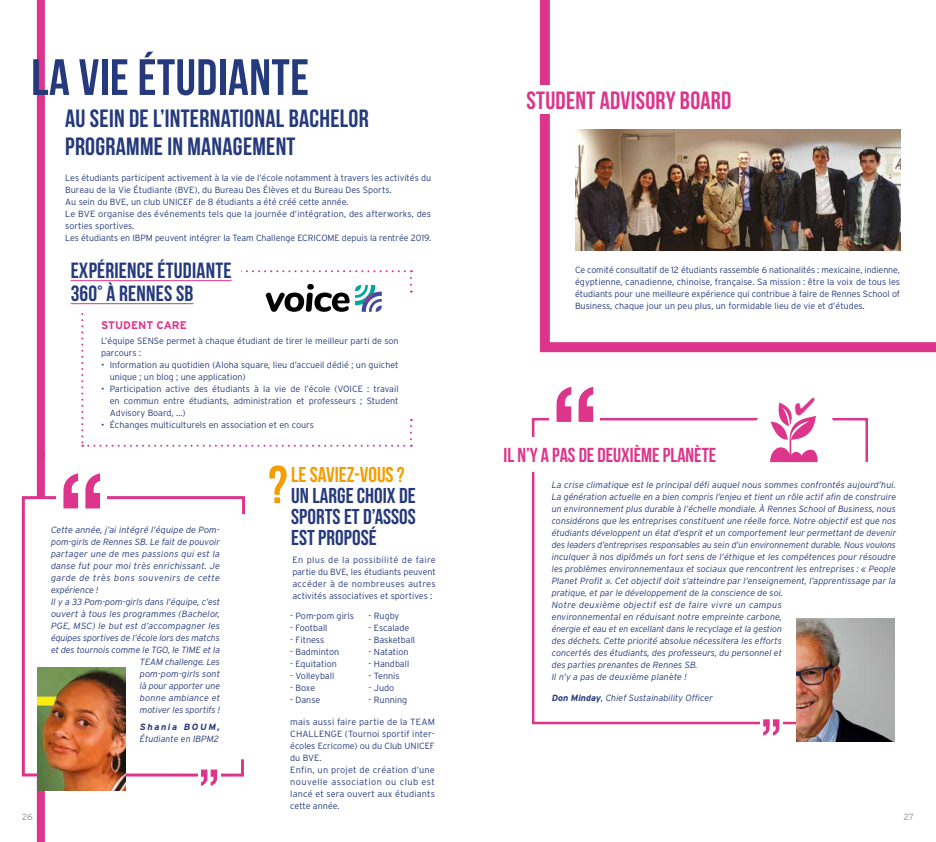
<style>
.page{position:relative;width:936px;height:842px;background:#fff}
.page>*{position:absolute;margin:0;border:0;box-sizing:border-box;transform-origin:0 0}
.t1{font:700 53.1px "Bebas Neue";color:#f59c00}
.t2{font:700 51px "Bebas Neue";letter-spacing:.01em;color:#253a7c}
.t3{font:700 25px/28px "Bebas Neue";letter-spacing:.01em;color:#253a7c}
.t4{font:700 25px "Bebas Neue";letter-spacing:.01em;color:#dc358b}
.t5{font:700 22px/23px "Bebas Neue";letter-spacing:.01em;color:#253a7c}
.t6{font:21.5px/21px "Bebas Neue";color:#253a7c;text-align:justify}
.t7{font:700 21.5px "Bebas Neue";color:#f59c00}
.t8{font:700 20.2px "Bebas Neue";color:#dc358b}
.t9{font:700 11px "Interstate";color:#dc358b}
.t10{font:300 9px/12px "Interstate";color:#253a7c}
.t11{font:italic 300 9px/12px "Interstate";color:#253a7c}
.t12{font:italic 300 9px "Interstate";letter-spacing:.02em;color:#253a7c}
.t13{font:italic 300 9px "Interstate";letter-spacing:.04em;color:#253a7c}
.t14{font:italic 700 9px "Interstate";letter-spacing:.17em;color:#253a7c}
.t15{font:9px "Interstate";color:#acacac}
.s1{font-weight:700}
</style>
<div class="page">
<svg style="left:539px;top:0;width:396px;height:353px"></svg>
<div style="left:37px;top:0;width:8px;height:842px;background:#dc358b"></div>
<hr style="left:71px;top:280px;width:160px;height:1px;background:#dc358b">
<hr style="left:71px;top:303px;width:122px;height:1px;background:#dc358b">
<svg style="left:81px;top:270px;width:331px;height:177px"></svg>
<div style="left:575px;top:266px;width:325px;height:53px;background:#fff"></div>
<img style="left:575px;top:129px;width:325px;height:121px">
<div style="left:526px;top:86px;width:227px;height:28px;background:#fff"></div>
<svg style="left:531px;top:418px;width:337px;height:307px"></svg>
<img style="left:796px;top:618px;width:98px;height:123px">
<div style="left:503px;top:437px;width:244px;height:35px;background:#fff"></div>
<div style="left:550px;top:382px;width:50px;height:45px;background:#fff"></div>
<svg style="left:556px;top:387px;width:15px;height:35px"></svg>
<svg style="left:578px;top:387px;width:15px;height:35px"></svg>
<div style="left:760px;top:718px;width:22px;height:20px;background:#fff"></div>
<svg style="left:763px;top:719px;width:16px;height:17px"></svg>
<div style="left:754px;top:394px;width:81px;height:81px;background:#fff;border-radius:50%"></div>
<svg style="left:21px;top:495px;width:225px;height:283px"></svg>
<div style="left:57px;top:469px;width:50px;height:44px;background:#fff"></div>
<svg style="left:63px;top:473px;width:15px;height:35px"></svg>
<svg style="left:85px;top:473px;width:15px;height:35px"></svg>
<div style="left:198px;top:768px;width:22px;height:21px;background:#fff"></div>
<svg style="left:201px;top:769px;width:16px;height:17px"></svg>
<img style="left:38px;top:668px;width:88px;height:123px">
<svg style="left:770px;top:402px;width:47px;height:60px"></svg>
<h2 class="t2" style="left:31px;top:49px;width:279px">LA VIE ÉTUDIANTE</h2>
<h3 class="t3" style="left:65px;top:104px;width:305px">AU SEIN DE L’INTERNATIONAL BACHELOR<br>PROGRAMME IN MANAGEMENT</h3>
<p class="t10" style="left:65px;top:172px;width:367px">Les étudiants participent activement à la vie de l’école notamment à travers les activités du Bureau de la Vie Étudiante (BVE), du Bureau Des Élèves et du Bureau Des Sports.<br>Au sein du BVE, un club UNICEF de 8 étudiants a été créé cette année.<br>Le BVE organise des événements tels que la journée d’intégration, des afterworks, des sorties sportives.<br>Les étudiants en IBPM peuvent intégrer la Team Challenge ECRICOME depuis la rentrée 2019.</p>
<h3 class="t5" style="left:71px;top:259px;width:162px">EXPÉRIENCE ÉTUDIANTE<br>360° À RENNES SB</h3>
<p class="t9" style="left:101px;top:319px;width:87px">STUDENT CARE</p>
<p class="t10" style="left:101px;top:335px;width:299px">L’équipe SENSe permet à chaque étudiant de tirer le meilleur parti de son parcours :</p>
<p class="t10" style="left:110px;top:359px;width:290px;text-indent:-9px">• Information au quotidien (Aloha square, lieu d’accueil dédié ; un guichet unique ; un blog ; une application)</p>
<p class="t10" style="left:110px;top:383px;width:290px;text-align:justify;text-indent:-9px">• Participation active des étudiants à la vie de l’école (VOICE : travail en commun entre étudiants, administration et professeurs ; Student Advisory Board, …)</p>
<p class="t10" style="left:101px;top:419px;width:214px">• Échanges multiculturels en association et en cours</p>
<p class="t11" style="left:51px;top:523px;width:170px">Cette année, j’ai intégré l’équipe de Pom-</p>
<p class="t11" style="left:51px;top:535px;width:170px">pom-girls de Rennes SB. Le fait de pouvoir</p>
<p class="t12" style="left:51px;top:548px;width:170px">partager une de mes passions qui est la</p>
<p class="t11" style="left:51px;top:559px;width:170px">danse fut pour moi très enrichissant. Je</p>
<p class="t13" style="left:51px;top:572px;width:171px">garde de très bons souvenirs de cette</p>
<p class="t11" style="left:51px;top:583px;width:49px">expérience !</p>
<p class="t11" style="left:51px;top:595px;width:171px">Il y a 33 Pom-pom-girls dans l’équipe, c’est</p>
<p class="t11" style="left:51px;top:607px;width:170px">ouvert à tous les programmes (Bachelor,</p>
<p class="t12" style="left:51px;top:620px;width:171px">PGE, MSC) le but est d’accompagner les</p>
<p class="t11" style="left:51px;top:631px;width:170px">équipes sportives de l’école lors des matchs</p>
<p class="t11" style="left:51px;top:643px;width:171px">et des tournois comme le TGO, le TIME et la</p>
<p class="t11" style="left:140px;top:655px;width:82px">TEAM challenge. Les</p>
<p class="t11" style="left:140px;top:667px;width:82px">pom-pom-girls sont</p>
<p class="t11" style="left:140px;top:679px;width:82px">là pour apporter une</p>
<p class="t11" style="left:140px;top:691px;width:82px">bonne ambiance et</p>
<p class="t11" style="left:140px;top:703px;width:82px">motiver les sportifs !</p>
<p class="t14" style="left:140px;top:722px;width:82px">Shania BOUM,</p>
<p class="t11" style="left:140px;top:733px;width:80px">Étudiante en IBPM2</p>
<h1 class="t1" style="left:268px;top:456px;width:21px">?</h1>
<h3 class="t7" style="left:291px;top:462px;width:115px">LE SAVIEZ-VOUS ?</h3>
<h3 class="t6" style="left:291px;top:484px;width:126px">UN LARGE CHOIX DE SPORTS ET D’ASSOS EST PROPOSÉ</h3>
<p class="t10" style="left:292px;top:554px;width:145px;text-align:justify">En plus de la possibilité de faire partie du BVE, les étudiants peuvent accéder à de nombreuses autres activités associatives et sportives :</p>
<p class="t10" style="left:290px;top:610px;width:65px">- Pom-pom girls</p>
<p class="t10" style="left:290px;top:622px;width:39px">- Football</p>
<p class="t10" style="left:290px;top:634px;width:35px">- Fitness</p>
<p class="t10" style="left:290px;top:646px;width:50px">- Badminton</p>
<p class="t10" style="left:290px;top:658px;width:48px">- Equitation</p>
<p class="t10" style="left:290px;top:670px;width:46px">- Volleyball</p>
<p class="t10" style="left:290px;top:682px;width:26px">- Boxe</p>
<p class="t10" style="left:290px;top:694px;width:32px">- Danse</p>
<p class="t10" style="left:368px;top:610px;width:32px">- Rugby</p>
<p class="t10" style="left:368px;top:622px;width:42px">- Escalade</p>
<p class="t10" style="left:368px;top:634px;width:48px">- Basketball</p>
<p class="t10" style="left:368px;top:646px;width:42px">- Natation</p>
<p class="t10" style="left:368px;top:658px;width:42px">- Handball</p>
<p class="t10" style="left:368px;top:670px;width:33px">- Tennis</p>
<p class="t10" style="left:368px;top:682px;width:27px">- Judo</p>
<p class="t10" style="left:368px;top:694px;width:40px">- Running</p>
<p class="t10" style="left:290px;top:716px;width:146px">mais aussi faire partie de la TEAM<br>CHALLENGE (Tournoi sportif inter&shy;écoles Ecricome) ou du Club UNICEF du BVE.<br>Enfin, un projet de création d’une nouvelle association ou club est lancé et sera ouvert aux étudiants cette année.</p>
<h3 class="t4" style="left:526px;top:87px;width:206px">STUDENT ADVISORY BOARD</h3>
<p class="t10" style="left:575px;top:264px;width:326px;text-align:justify">Ce comité consultatif de 12 étudiants rassemble 6 nationalités : mexicaine, indienne, égyptienne, canadienne, chinoise, française. Sa mission : être la voix de tous les étudiants pour une meilleure expérience qui contribue à faire de Rennes School of Business, chaque jour un peu plus, un formidable lieu de vie et d’études.</p>
<h3 class="t8" style="left:503px;top:444px;width:214px">IL N’Y A PAS DE DEUXIÈME PLANÈTE</h3>
<p class="t11" style="left:551px;top:478px;width:346px">La crise climatique est le principal défi auquel nous sommes confrontés aujourd’hui.<br>La génération actuelle en a bien compris l’enjeu et tient un rôle actif afin de construire un environnement plus durable à l’échelle mondiale. À Rennes School of Business, nous considérons que les entreprises constituent une réelle force. Notre objectif est que nos étudiants développent un état d’esprit et un comportement leur permettant de devenir des leaders d’entreprises responsables au sein d’un environnement durable. Nous voulons inculquer à nos diplômés un fort sens de l’éthique et les compétences pour résoudre les problèmes environnementaux et sociaux que rencontrent les entreprises : « People Planet Profit ». Cet objectif doit s’atteindre par l’enseignement, l’apprentissage par la pratique, et par le développement de la conscience de soi.<br>Notre deuxième objectif est de faire vivre un campus<br>environnemental en réduisant notre empreinte carbone,<br>énergie et eau et en excellant dans le recyclage et la gestion<br>des déchets. Cette priorité absolue nécessitera les efforts<br>concertés des étudiants, des professeurs, du personnel et<br>des parties prenantes de Rennes SB.<br>Il n’y a pas de deuxième planète !</p>
<p class="t11" style="left:551px;top:691px;width:163px"><span class="s1">Don Minday</span>, Chief Sustainability Officer</p>
<p class="t15" style="left:22px;top:812px;width:13px">26</p>
<p class="t15" style="left:903px;top:812px;width:12px">27</p>
</div>
